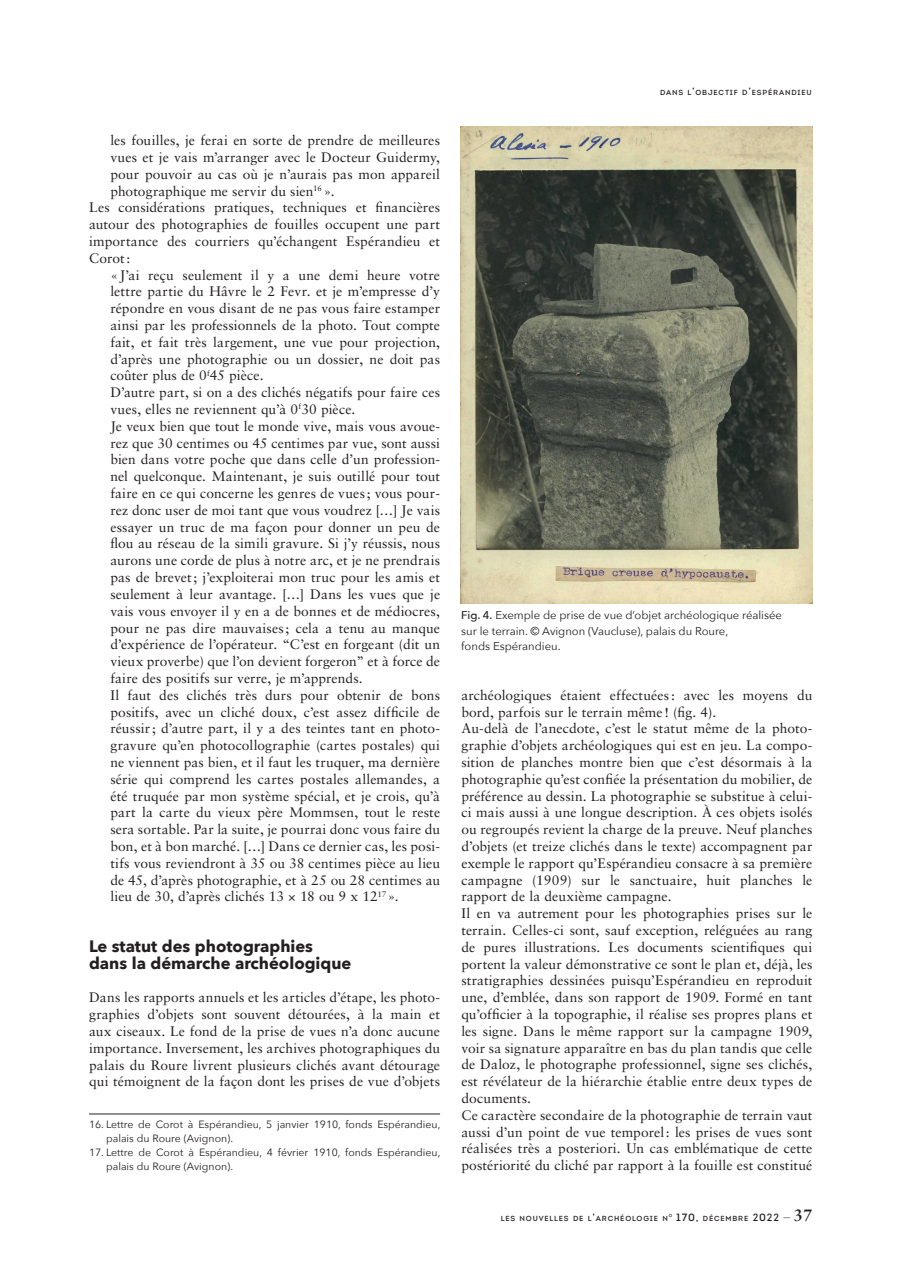
<style>
.page{position:relative;width:903px;height:1276px;background:#fff}
.page>*{position:absolute;margin:0;border:0;box-sizing:border-box;transform-origin:0 0}
.t1{font:700 16.5px/16.8px "Avenir Next";color:#231f20}
.t2{font:13.8px/16.8px "Sabon";letter-spacing:.005em;color:#231f20;text-align:justify}
.t3{font:11.25px/15.8px "Avenir Next";color:#231f20}
.t4{font:10.5px/14.1px "Avenir Next";color:#231f20}
.t5{font:10.5px "Intro";letter-spacing:.08em;color:#231f20}
.t6{font:7.35px "Intro";letter-spacing:.115em;color:#231f20}
.t7{font:4.35px "Intro";color:#231f20}
.s1{font-size:10.5px}
.s2{font-weight:500}
.s3{font-size:7.35px}
.s4{font-family:"Sabon";font-size:13.5px;color:#808285}
.s5{font-family:"Sabon";font-weight:700;font-size:16.5px}
</style>
<div class="page">
<hr style="left:89px;top:1113px;width:351px;height:1px;background:#231f20">
<img style="left:460px;top:126px;width:352px;height:477px">
<p class="t2" style="left:110px;top:132px;width:331px">les fouilles, je ferai en sorte de prendre de meilleures</p>
<p class="t2" style="left:110px;top:148px;width:331px">vues et je vais m’arranger avec le Docteur Guidermy,</p>
<p class="t2" style="left:110px;top:165px;width:331px">pour pouvoir au cas où je n’aurais pas mon appareil</p>
<p class="t2" style="left:110px;top:182px;width:226px">photographique me servir du sien<sup>16</sup> ».</p>
<p class="t2" style="left:89px;top:199px;width:352px">Les considérations pratiques, techniques et financières</p>
<p class="t2" style="left:89px;top:216px;width:352px">autour des photographies de fouilles occupent une part</p>
<p class="t2" style="left:89px;top:232px;width:352px">importance des courriers qu’échangent Espérandieu et</p>
<p class="t2" style="left:89px;top:249px;width:43px">Corot:</p>
<p class="t2" style="left:110px;top:266px;width:331px">«J’ai reçu seulement il y a une demi heure votre</p>
<p class="t2" style="left:110px;top:283px;width:331px">lettre partie du Hâvre le 2 Fevr. et je m’empresse d’y</p>
<p class="t2" style="left:110px;top:300px;width:331px">répondre en vous disant de ne pas vous faire estamper</p>
<p class="t2" style="left:110px;top:316px;width:331px">ainsi par les professionnels de la photo. Tout compte</p>
<p class="t2" style="left:110px;top:333px;width:331px">fait, et fait très largement, une vue pour projection,</p>
<p class="t2" style="left:110px;top:350px;width:331px">d’après une photographie ou un dossier, ne doit pas</p>
<p class="t2" style="left:110px;top:367px;width:155px">coûter plus de 0<sup>f</sup>45 pièce.</p>
<p class="t2" style="left:110px;top:384px;width:331px">D’autre part, si on a des clichés négatifs pour faire ces</p>
<p class="t2" style="left:110px;top:400px;width:246px">vues, elles ne reviennent qu’à 0<sup>f</sup>30 pièce.</p>
<p class="t2" style="left:110px;top:417px;width:331px">Je veux bien que tout le monde vive, mais vous avoue-</p>
<p class="t2" style="left:110px;top:434px;width:331px">rez que 30 centimes ou 45 centimes par vue, sont aussi</p>
<p class="t2" style="left:110px;top:451px;width:331px">bien dans votre poche que dans celle d’un profession-</p>
<p class="t2" style="left:110px;top:468px;width:331px">nel quelconque. Maintenant, je suis outillé pour tout</p>
<p class="t2" style="left:110px;top:484px;width:331px">faire en ce qui concerne les genres de vues; vous pour-</p>
<p class="t2" style="left:110px;top:501px;width:331px">rez donc user de moi tant que vous voudrez […] Je vais</p>
<p class="t2" style="left:110px;top:518px;width:331px">essayer un truc de ma façon pour donner un peu de</p>
<p class="t2" style="left:110px;top:535px;width:331px">flou au réseau de la simili gravure. Si j’y réussis, nous</p>
<p class="t2" style="left:110px;top:552px;width:331px">aurons une corde de plus à notre arc, et je ne prendrais</p>
<p class="t2" style="left:110px;top:568px;width:331px">pas de brevet; j’exploiterai mon truc pour les amis et</p>
<p class="t2" style="left:110px;top:585px;width:331px">seulement à leur avantage. […] Dans les vues que je</p>
<p class="t2" style="left:110px;top:602px;width:331px">vais vous envoyer il y en a de bonnes et de médiocres,</p>
<p class="t2" style="left:110px;top:619px;width:331px">pour ne pas dire mauvaises; cela a tenu au manque</p>
<p class="t2" style="left:110px;top:636px;width:331px">d’expérience de l’opérateur. “C’est en forgeant (dit un</p>
<p class="t2" style="left:110px;top:652px;width:331px">vieux proverbe) que l’on devient forgeron” et à force de</p>
<p class="t2" style="left:110px;top:669px;width:254px">faire des positifs sur verre, je m’apprends.</p>
<p class="t2" style="left:110px;top:686px;width:331px">Il faut des clichés très durs pour obtenir de bons</p>
<p class="t2" style="left:110px;top:703px;width:331px">positifs, avec un cliché doux, c’est assez difficile de</p>
<p class="t2" style="left:110px;top:720px;width:331px">réussir; d’autre part, il y a des teintes tant en photo-</p>
<p class="t2" style="left:110px;top:736px;width:331px">gravure qu’en photocollographie (cartes postales) qui</p>
<p class="t2" style="left:110px;top:753px;width:331px">ne viennent pas bien, et il faut les truquer, ma dernière</p>
<p class="t2" style="left:110px;top:770px;width:331px">série qui comprend les cartes postales allemandes, a</p>
<p class="t2" style="left:110px;top:787px;width:331px">été truquée par mon système spécial, et je crois, qu’à</p>
<p class="t2" style="left:110px;top:804px;width:331px">part la carte du vieux père Mommsen, tout le reste</p>
<p class="t2" style="left:110px;top:820px;width:331px">sera sortable. Par la suite, je pourrai donc vous faire du</p>
<p class="t2" style="left:110px;top:837px;width:331px">bon, et à bon marché. […] Dans ce dernier cas, les posi-</p>
<p class="t2" style="left:110px;top:854px;width:331px">tifs vous reviendront à 35 ou 38 centimes pièce au lieu</p>
<p class="t2" style="left:110px;top:871px;width:331px">de 45, d’après photographie, et à 25 ou 28 centimes au</p>
<p class="t2" style="left:110px;top:888px;width:290px">lieu de 30, d’après clichés 13 × 18 ou 9 x 12<sup>17</sup> ».</p>
<p class="t1" style="left:89px;top:937px;width:264px">Le statut des photographies dans la démarche archéologique</p>
<p class="t2" style="left:89px;top:988px;width:352px">Dans les rapports annuels et les articles d’étape, les photo&shy;graphies d’objets sont souvent détourées, à la main et aux ciseaux. Le fond de la prise de vues n’a donc aucune importance. Inversement, les archives photographiques du palais du Roure livrent plusieurs clichés avant détourage qui témoignent de la façon dont les prises de vue d’objets</p>
<p class="t4" style="left:106px;top:1117px;width:336px;text-indent:-17px">16. Lettre de Corot à Espérandieu, 5 janvier 1910, fonds Espérandieu, palais du Roure (Avignon).</p>
<p class="t4" style="left:106px;top:1145px;width:336px;text-indent:-17px">17. Lettre de Corot à Espérandieu, 4 février 1910, fonds Espérandieu, palais du Roure (Avignon).</p>
<p class="t6" style="left:659px;top:87px;width:153px">DANS L<span class="s1">’</span>OBJECTIF D<span class="s1">’</span>ESPÉRANDIEU</p>
<p class="t3" style="left:461px;top:607px;width:322px"><span class="s2">Fig. 4.</span> Exemple de prise de vue d’objet archéologique réalisée sur le terrain. © Avignon (Vaucluse), palais du Roure,<br>fonds Espérandieu.</p>
<p class="t2" style="left:461px;top:686px;width:352px;text-align:left">archéologiques étaient effectuées: avec les moyens du bord, parfois sur le terrain même ! (fig. 4).<br>Au-delà de l’anecdote, c’est le statut même de la photo&shy;graphie d’objets archéologiques qui est en jeu. La compo&shy;sition de planches montre bien que c’est désormais à la photographie qu’est confiée la présentation du mobilier, de préférence au dessin. La photographie se substitue à celui&shy;ci mais aussi à une longue description. À ces objets isolés ou regroupés revient la charge de la preuve. Neuf planches d’objets (et treize clichés dans le texte) accompagnent par exemple le rapport qu’Espérandieu consacre à sa première campagne (1909) sur le sanctuaire, huit planches le rapport de la deuxième campagne.<br>Il en va autrement pour les photographies prises sur le terrain. Celles-ci sont, sauf exception, reléguées au rang de pures illustrations. Les documents scientifiques qui portent la valeur démonstrative ce sont le plan et, déjà, les stratigraphies dessinées puisqu’Espérandieu en reproduit une, d’emblée, dans son rapport de 1909. Formé en tant qu’officier à la topographie, il réalise ses propres plans et les signe. Dans le même rapport sur la campagne 1909, voir sa signature apparaître en bas du plan tandis que celle de Daloz, le photographe professionnel, signe ses clichés, est révélateur de la hiérarchie établie entre deux types de documents.<br>Ce caractère secondaire de la photographie de terrain vaut aussi d’un point de vue temporel: les prises de vues sont réalisées très a posteriori. Un cas emblématique de cette postériorité du cliché par rapport à la fouille est constitué</p>
<p class="t6" style="left:500px;top:1213px;width:168px">LES NOUVELLES DE L<span class="s1">’</span>ARCHÉOLOGIE N</p>
<p class="t7" style="left:668px;top:1212px;width:5px">O</p>
<p class="t5" style="left:676px;top:1210px;width:137px">170, <span class="s3">DÉCEMBRE</span> 2022 <span class="s4">–</span> <span class="s5">37</span></p>
</div>
